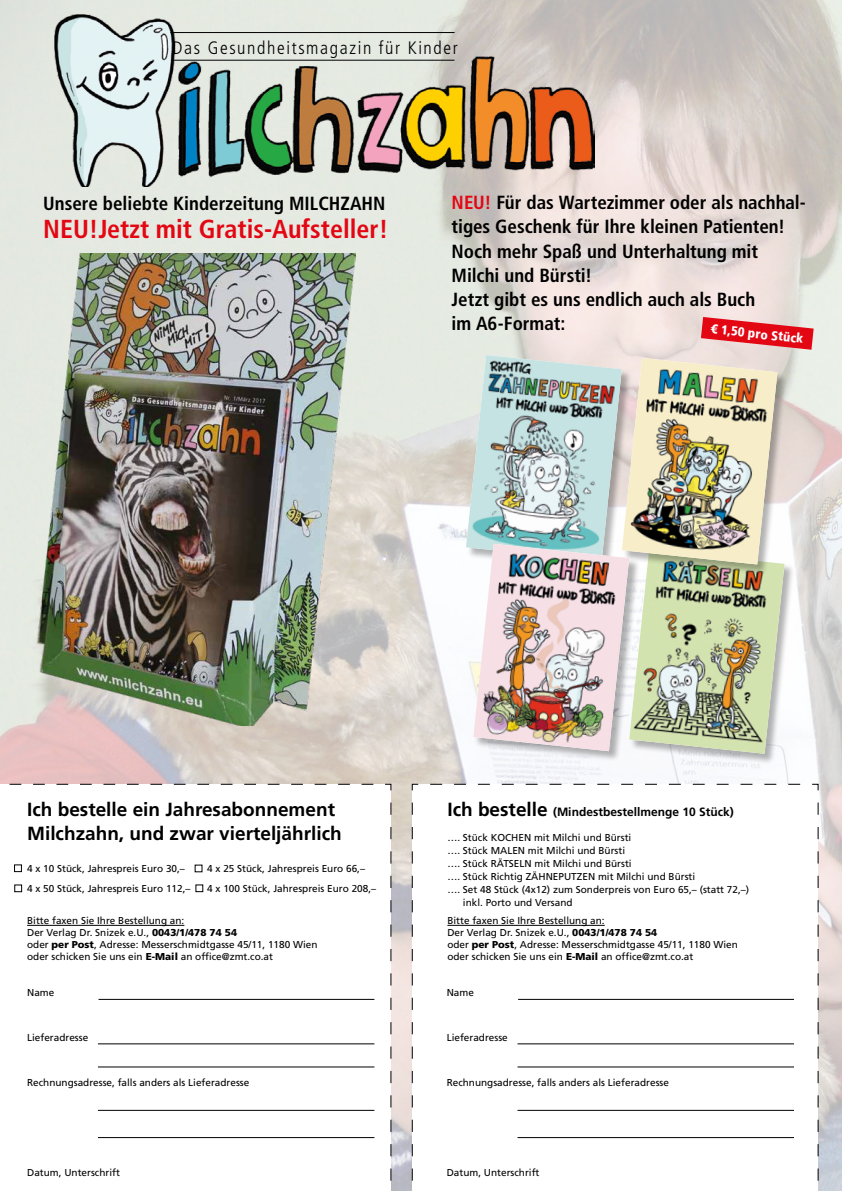
<style>
.page{position:relative;width:842px;height:1191px;background:#fff}
.page>*{position:absolute;margin:0;border:0;box-sizing:border-box;transform-origin:0 0}
.t1{font:700 condensed 26px "Frutiger LT Std";color:#e30613}
.t2{font:700 condensed 19px/24px "Frutiger LT Std";color:#000}
.t3{font:700 19px/24px "Frutiger LT Std";color:#000}
.t4{font:300 condensed 18px "Frutiger LT Std";letter-spacing:.09em;color:#000}
.t5{font:900 condensed 13px "Frutiger LT Std";color:#fff}
.t6{font:700 12px "Frutiger LT Std";color:#000}
.t7{font:10px/12px "Frutiger LT Std";color:#000}
.s1{color:#e30613}
.s2{font-weight:900}
.s3{font-size:19px}
</style>
<div class="page">
<img style="left:0;top:0;width:842px;height:1191px">
<img style="left:55px;top:14px;width:539px;height:172px">
<img style="left:37px;top:253px;width:318px;height:472px">
<svg style="left:0;top:783px;width:392px;height:408px"></svg>
<hr style="left:27px;top:925px;width:157px;height:1px;background:#000">
<hr style="left:99px;top:999px;width:275px;height:1px;background:#000">
<hr style="left:98px;top:1043px;width:276px;height:1px;background:#000">
<hr style="left:98px;top:1066px;width:276px;height:1px;background:#000">
<hr style="left:98px;top:1110px;width:276px;height:1px;background:#000">
<hr style="left:98px;top:1137px;width:276px;height:1px;background:#000">
<div style="left:14px;top:864px;width:8px;height:7px;border:1px solid #000"></div>
<div style="left:15px;top:885px;width:7px;height:6px;border:1px solid #000"></div>
<svg style="left:411px;top:783px;width:408px;height:408px"></svg>
<hr style="left:447px;top:925px;width:158px;height:1px;background:#000">
<hr style="left:518px;top:999px;width:276px;height:1px;background:#000">
<hr style="left:517px;top:1043px;width:277px;height:1px;background:#000">
<hr style="left:517px;top:1066px;width:277px;height:1px;background:#000">
<hr style="left:517px;top:1110px;width:277px;height:1px;background:#000">
<hr style="left:517px;top:1137px;width:277px;height:1px;background:#000">
<hr style="left:171px;top:60px;width:284px;height:1px;background:#000">
<hr style="left:170px;top:32px;width:285px;height:1px;background:#000">
<div style="left:630px;top:550px;width:165px;height:214px;background:#000;opacity:.3"></div>
<div style="left:474px;top:544px;width:166px;height:218px;background:#000;opacity:.3"></div>
<img style="left:466px;top:317px;width:348px;height:436px">
<h3 class="t4" style="left:173px;top:38px;width:287px">Das Gesundheitsmagazin für Kinder</h3>
<h2 class="t2" style="left:43px;top:191px;width:344px">Unsere beliebte Kinderzeitung MILCHZAHN</h2>
<h1 class="t1" style="left:43px;top:214px;width:347px">NEU!Jetzt mit Gratis-Aufsteller!</h1>
<h2 class="t2" style="left:452px;top:191px;width:356px"><span class="s1">NEU!</span> Für das Wartezimmer oder als nachhal&shy;tiges Geschenk für Ihre kleinen Patienten!<br>Noch mehr Spaß und Unterhaltung mit<br>Milchi und Bürsti!<br>Jetzt gibt es uns endlich auch als Buch<br>im A6-Format:</h2>
<h3 class="t5" style="left:712px;top:321px;width:94px;rotate:6deg">€ 1,50 pro Stück</h3>
<h2 class="t3" style="left:27px;top:797px;width:316px">Ich bestelle ein Jahresabonnement<br>Milchzahn, und zwar vierteljährlich</h2>
<p class="t7" style="left:27px;top:863px;width:159px">4 x 10 Stück, Jahrespreis Euro 30,–</p>
<p class="t7" style="left:207px;top:863px;width:159px">4 x 25 Stück, Jahrespreis Euro 66,–</p>
<p class="t7" style="left:27px;top:883px;width:165px">4 x 50 Stück, Jahrespreis Euro 112,–</p>
<p class="t7" style="left:207px;top:883px;width:170px">4 x 100 Stück, Jahrespreis Euro 208,–</p>
<p class="t7" style="left:27px;top:915px;width:292px">Bitte faxen Sie Ihre Bestellung an:<br>Der Verlag Dr. Snizek e.U., <span class="s2">0043/1/478 74 54<br></span>oder <span class="s2">per Post</span>, Adresse: Messerschmidtgasse 45/11, 1180 Wien oder schicken Sie uns ein <span class="s2">E-Mail</span> an office@zmt.co.at</p>
<p class="t7" style="left:27px;top:987px;width:29px">Name</p>
<p class="t7" style="left:27px;top:1032px;width:63px">Lieferadresse</p>
<p class="t7" style="left:27px;top:1077px;width:224px">Rechnungsadresse, falls anders als Lieferadresse</p>
<p class="t7" style="left:27px;top:1167px;width:94px">Datum, Unterschrift</p>
<p class="t6" style="left:447px;top:805px;width:288px"><span class="s3">Ich bestelle</span> (Mindestbestellmenge 10 Stück)</p>
<p class="t7" style="left:447px;top:832px;width:185px">…. Stück KOCHEN mit Milchi und Bürsti</p>
<p class="t7" style="left:447px;top:845px;width:179px">…. Stück MALEN mit Milchi und Bürsti</p>
<p class="t7" style="left:447px;top:858px;width:186px">…. Stück RÄTSELN mit Milchi und Bürsti</p>
<p class="t7" style="left:447px;top:871px;width:249px">…. Stück Richtig ZÄHNEPUTZEN mit Milchi und Bürsti</p>
<p class="t7" style="left:447px;top:884px;width:303px">…. Set 48 Stück (4x12) zum Sonderpreis von Euro 65,– (statt 72,–)</p>
<p class="t7" style="left:463px;top:897px;width:111px">inkl. Porto und Versand</p>
<p class="t7" style="left:447px;top:915px;width:292px">Bitte faxen Sie Ihre Bestellung an:<br>Der Verlag Dr. Snizek e.U., <span class="s2">0043/1/478 74 54<br></span>oder <span class="s2">per Post</span>, Adresse: Messerschmidtgasse 45/11, 1180 Wien oder schicken Sie uns ein <span class="s2">E-Mail</span> an office@zmt.co.at</p>
<p class="t7" style="left:447px;top:987px;width:29px">Name</p>
<p class="t7" style="left:447px;top:1032px;width:63px">Lieferadresse</p>
<p class="t7" style="left:447px;top:1077px;width:224px">Rechnungsadresse, falls anders als Lieferadresse</p>
<p class="t7" style="left:447px;top:1167px;width:94px">Datum, Unterschrift</p>
</div>
